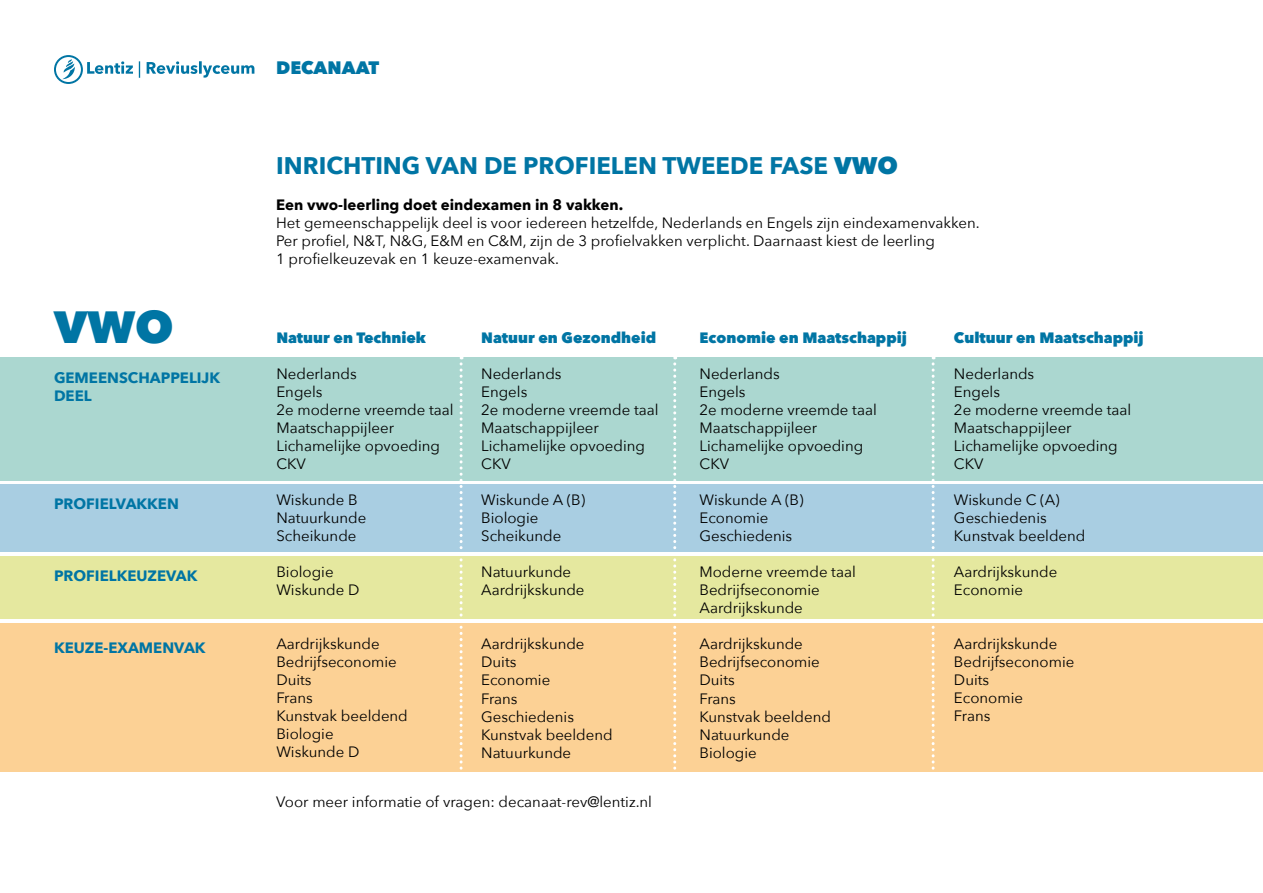
<style>
.page{position:relative;width:1263px;height:893px;background:#fff}
.page>*{position:absolute;margin:0;border:0;box-sizing:border-box;transform-origin:0 0}
.t1{font:800 45px "Avenir Next";color:#0075a4}
.t2{font:700 24px "Avenir Next";color:#0075a4}
.t3{font:800 18px "Avenir Next";color:#0075a4}
.t4{font:15px/18px "Avenir Next";color:#000}
.t5{font:800 15px "Avenir Next";color:#0075a4}
.t6{font:700 15px/18px "Avenir Next";color:#0075a4}
.t7{font:700 15px "Avenir Next";color:#000}
.s1{font-weight:800}
</style>
<div class="page">
<div style="left:0;top:485px;width:1263px;height:67px;background:#a9cee2"></div>
<div style="left:0;top:556px;width:1263px;height:63px;background:#e5e89f"></div>
<div style="left:0;top:623px;width:1263px;height:149px;background:#fcd195"></div>
<div style="left:0;top:357px;width:1263px;height:123px;background:#abd7d0"></div>
<svg style="left:460px;top:357px;width:3px;height:413px"></svg>
<svg style="left:673px;top:357px;width:3px;height:413px"></svg>
<svg style="left:932px;top:357px;width:3px;height:413px"></svg>
<svg style="left:54px;top:55px;width:200px;height:29px"></svg>
<h1 class="t1" style="left:54px;top:299px;width:121px">VWO</h1>
<p class="t6" style="left:54px;top:369px;width:168px">GEMEENSCHAPPELIJK<br>DEEL</p>
<p class="t6" style="left:54px;top:495px;width:126px">PROFIELVAKKEN</p>
<p class="t6" style="left:54px;top:567px;width:145px">PROFIELKEUZEVAK</p>
<p class="t6" style="left:54px;top:639px;width:153px">KEUZE-EXAMENVAK</p>
<p class="t3" style="left:276px;top:57px;width:105px">DECANAAT</p>
<h2 class="t2" style="left:276px;top:144px;width:623px">INRICHTING VAN DE PROFIELEN TWEEDE FASE <span class="s1">VWO</span></h2>
<p class="t7" style="left:276px;top:191px;width:349px">Een vwo-leerling doet eindexamen in 8 vakken.</p>
<p class="t4" style="left:276px;top:213px;width:705px">Het gemeenschappelijk deel is voor iedereen hetzelfde, Nederlands en Engels zijn eindexamenvakken.<br>Per profiel, N&amp;T, N&amp;G, E&amp;M en C&amp;M, zijn de 3 profielvakken verplicht. Daarnaast kiest de leerling<br>1 profielkeuzevak en 1 keuze-examenvak.</p>
<p class="t5" style="left:276px;top:328px;width:151px">Natuur en Techniek</p>
<p class="t4" style="left:276px;top:364px;width:179px">Nederlands<br>Engels<br>2e moderne vreemde taal<br>Maatschappijleer<br>Lichamelijke opvoeding<br>CKV</p>
<p class="t4" style="left:276px;top:490px;width:91px">Wiskunde B<br>Natuurkunde<br>Scheikunde</p>
<p class="t4" style="left:276px;top:562px;width:85px">Biologie<br>Wiskunde D</p>
<p class="t4" style="left:276px;top:634px;width:133px">Aardrijkskunde<br>Bedrijfseconomie<br>Duits<br>Frans<br>Kunstvak beeldend<br>Biologie<br>Wiskunde D</p>
<p class="t5" style="left:481px;top:329px;width:176px">Natuur en Gezondheid</p>
<p class="t4" style="left:481px;top:365px;width:179px">Nederlands<br>Engels<br>2e moderne vreemde taal<br>Maatschappijleer<br>Lichamelijke opvoeding<br>CKV</p>
<p class="t4" style="left:481px;top:491px;width:106px">Wiskunde A (B)<br>Biologie<br>Scheikunde</p>
<p class="t4" style="left:481px;top:563px;width:105px">Natuurkunde<br>Aardrijkskunde</p>
<p class="t4" style="left:481px;top:635px;width:133px">Aardrijkskunde<br>Duits<br>Economie<br>Frans<br>Geschiedenis<br>Kunstvak beeldend<br>Natuurkunde</p>
<p class="t4" style="left:276px;top:792px;width:377px">Voor meer informatie of vragen: decanaat-rev@lentiz.nl</p>
<p class="t5" style="left:699px;top:329px;width:209px">Economie en Maatschappij</p>
<p class="t4" style="left:699px;top:365px;width:179px">Nederlands<br>Engels<br>2e moderne vreemde taal<br>Maatschappijleer<br>Lichamelijke opvoeding<br>CKV</p>
<p class="t4" style="left:699px;top:491px;width:106px">Wiskunde A (B)<br>Economie<br>Geschiedenis</p>
<p class="t4" style="left:699px;top:563px;width:158px">Moderne vreemde taal<br>Bedrijfseconomie<br>Aardrijkskunde</p>
<p class="t4" style="left:699px;top:635px;width:133px">Aardrijkskunde<br>Bedrijfseconomie<br>Duits<br>Frans<br>Kunstvak beeldend<br>Natuurkunde<br>Biologie</p>
<p class="t5" style="left:954px;top:328px;width:191px">Cultuur en Maatschappij</p>
<p class="t4" style="left:954px;top:364px;width:179px">Nederlands<br>Engels<br>2e moderne vreemde taal<br>Maatschappijleer<br>Lichamelijke opvoeding<br>CKV</p>
<p class="t4" style="left:954px;top:490px;width:133px">Wiskunde C (A)<br>Geschiedenis<br>Kunstvak beeldend</p>
<p class="t4" style="left:954px;top:562px;width:105px">Aardrijkskunde<br>Economie</p>
<p class="t4" style="left:954px;top:634px;width:122px">Aardrijkskunde<br>Bedrijfseconomie<br>Duits<br>Economie<br>Frans</p>
</div>
